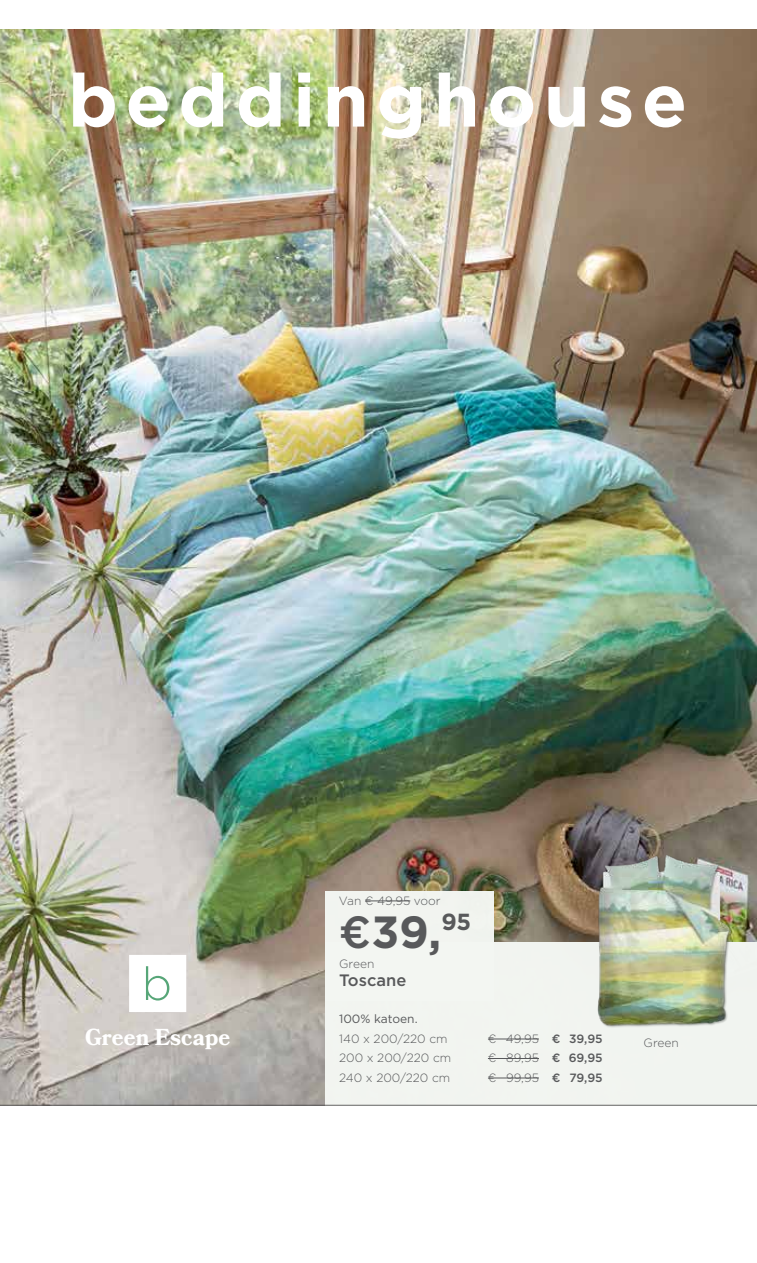
<style>
.page{position:relative;width:757px;height:1263px;background:#fff}
.page>*{position:absolute;margin:0;border:0;box-sizing:border-box;transform-origin:0 0}
.t1{font:700 45px "Gotham";color:#58595b}
.t2{font:700 22.5px "Bookmania";color:#fff}
.t3{font:500 16.5px "Gotham";color:#58595b}
.t4{font:300 12px "Gotham";color:#58595b}
.t5{font:12px "Gotham";color:#58595b}
.s1{font-weight:500}
</style>
<div class="page">
<img style="left:0;top:30px;width:757px;height:1075px">
<div style="left:325px;top:942px;width:432px;height:163px;background:#f4f7f3"></div>
<div style="left:325px;top:891px;width:169px;height:109px;background:#f4f7f3"></div>
<svg style="left:73px;top:73px;width:42px;height:54px"></svg>
<svg style="left:129px;top:86px;width:39px;height:41px"></svg>
<svg style="left:181px;top:73px;width:42px;height:54px"></svg>
<svg style="left:239px;top:73px;width:42px;height:54px"></svg>
<svg style="left:298px;top:73px;width:12px;height:54px"></svg>
<svg style="left:328px;top:86px;width:36px;height:41px"></svg>
<svg style="left:379px;top:86px;width:42px;height:53px"></svg>
<svg style="left:439px;top:73px;width:36px;height:54px"></svg>
<svg style="left:490px;top:86px;width:43px;height:41px"></svg>
<svg style="left:548px;top:87px;width:37px;height:40px"></svg>
<svg style="left:599px;top:86px;width:32px;height:41px"></svg>
<svg style="left:645px;top:86px;width:39px;height:41px"></svg>
<hr style="left:0;top:1105px;width:757px;height:1px;background:#414042">
<svg style="left:129px;top:955px;width:57px;height:57px"></svg>
<img style="left:597px;top:826px;width:133px;height:202px">
<hr style="left:365px;top:900px;width:45px;height:1px;background:#58595b">
<hr style="left:488px;top:1039px;width:51px;height:1px;background:#58595b">
<hr style="left:488px;top:1058px;width:51px;height:1px;background:#58595b">
<hr style="left:488px;top:1078px;width:51px;height:1px;background:#58595b">
<p class="t4" style="left:339px;top:893px;width:103px">Van € 49,95 voor</p>
<h1 class="t1" style="left:339px;top:902px;width:134px"><span class="s1">€</span>39,<sup>95</sup></h1>
<p class="t4" style="left:339px;top:956px;width:37px">Green</p>
<h3 class="t3" style="left:339px;top:969px;width:69px">Toscane</h3>
<p class="t5" style="left:339px;top:1011px;width:80px">100% katoen.</p>
<p class="t4" style="left:339px;top:1031px;width:110px">140 x 200/220 cm</p>
<p class="t4" style="left:488px;top:1031px;width:116px">€ 49,95 <span class="s1">€ 39,95</span></p>
<p class="t4" style="left:339px;top:1051px;width:114px">200 x 200/220 cm</p>
<p class="t4" style="left:488px;top:1051px;width:116px">€ 89,95 <span class="s1">€ 69,95</span></p>
<p class="t4" style="left:339px;top:1070px;width:113px">240 x 200/220 cm</p>
<p class="t4" style="left:488px;top:1070px;width:116px">€ 99,95 <span class="s1">€ 79,95</span></p>
<h2 class="t2" style="left:85px;top:1024px;width:147px">Green Escape</h2>
<p class="t4" style="left:644px;top:1035px;width:37px">Green</p>
</div>
